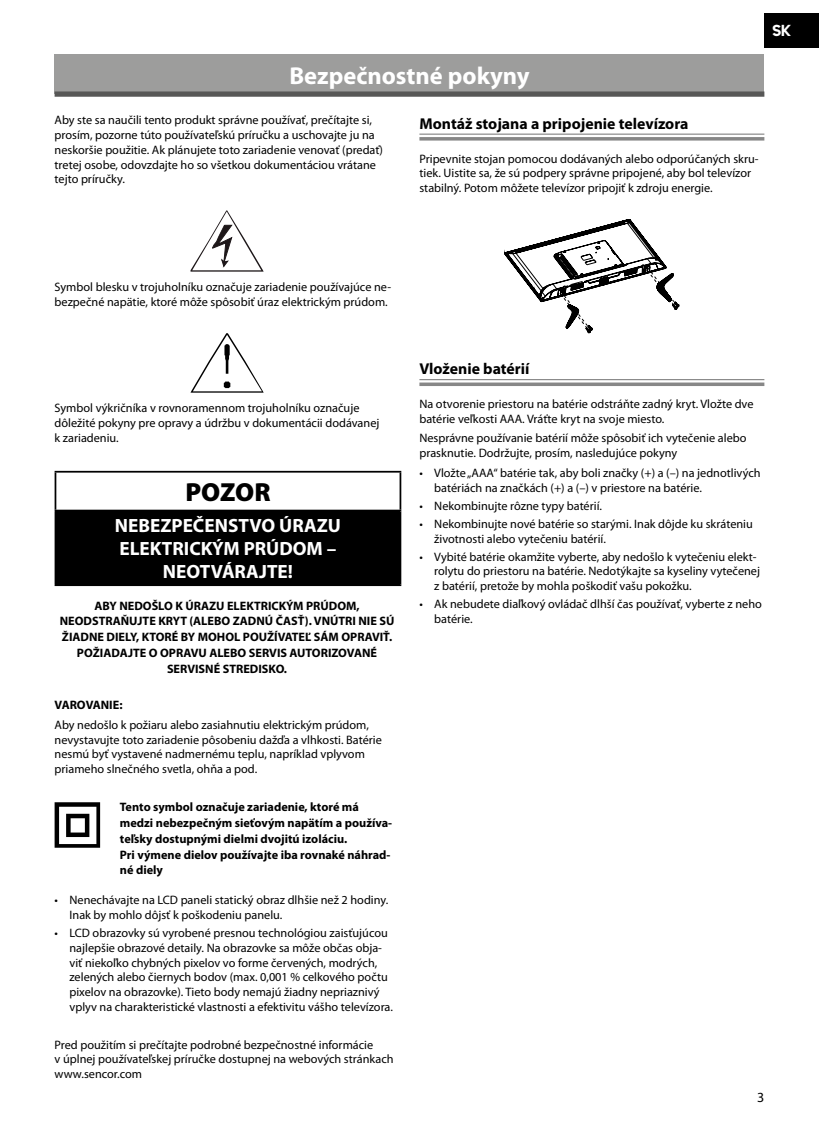
<style>
.page{position:relative;width:819px;height:1136px;background:#fff}
.page>*{position:absolute;margin:0;border:0;box-sizing:border-box;transform-origin:0 0}
.t1{font:900 26.25px "Myriad Pro";color:#000}
.t2{font:700 24.5px "Myriad Pro";color:#fff}
.t3{font:700 19.25px/23.1px "Myriad Pro";color:#fff;text-align:center}
.t4{font:700 15.75px "Myriad Pro";color:#000}
.t5{font:15.75px "Uni Sans PRO Bold";color:#fff}
.t6{font:14px "Myriad Pro";color:#000}
.t7{font:12.25px/14.7px "Myriad Pro";color:#000}
.t8{font:700 12.25px/15.8px "Myriad Pro";color:#000;text-align:center}
</style>
<div class="page">
<div style="left:764px;top:13px;width:55px;height:35px;background:#000"></div>
<div style="left:55px;top:55px;width:709px;height:39px;background:#9d9d9c"></div>
<div style="left:55px;top:91px;width:709px;height:6px;background:#575756"></div>
<svg style="left:190px;top:210px;width:73px;height:62px"></svg>
<svg style="left:190px;top:333px;width:73px;height:60px"></svg>
<div style="left:55px;top:511px;width:345px;height:74px;background:#000"></div>
<hr style="left:55px;top:471px;width:346px;height:2px;background:#000">
<hr style="left:55px;top:473px;width:1px;height:37px;background:#000">
<hr style="left:399px;top:473px;width:2px;height:37px;background:#000">
<hr style="left:55px;top:510px;width:346px;height:1px;background:#000">
<hr style="left:399px;top:511px;width:2px;height:73px;background:#000">
<hr style="left:55px;top:584px;width:346px;height:2px;background:#000">
<svg style="left:55px;top:802px;width:45px;height:46px"></svg>
<hr style="left:419px;top:134px;width:345px;height:1px;background:#878787">
<svg style="left:419px;top:137px;width:345px;height:4px"></svg>
<hr style="left:419px;top:379px;width:345px;height:1px;background:#878787">
<hr style="left:419px;top:383px;width:345px;height:3px;background:#878787">
<svg style="left:504px;top:219px;width:175px;height:114px"></svg>
<h2 class="t2" style="left:289px;top:59px;width:242px">Bezpečnostné pokyny</h2>
<p class="t7" style="left:55px;top:113px;width:330px">Aby ste sa naučili tento produkt správne používať, prečítajte si, prosím, pozorne túto používateľskú príručku a uschovajte ju na neskoršie použitie. Ak plánujete toto zariadenie venovať (predať) tretej osobe, odovzdajte ho so všetkou dokumentáciou vrátane tejto príručky.</p>
<p class="t4" style="left:419px;top:113px;width:270px">Montáž stojana a pripojenie televízora</p>
<p class="t7" style="left:419px;top:151px;width:341px">Pripevnite stojan pomocou dodávaných alebo odporúčaných skru&shy;tiek. Uistite sa, že sú podpery správne pripojené, aby bol televízor stabilný. Potom môžete televízor pripojiť k zdroju energie.</p>
<p class="t5" style="left:772px;top:21px;width:20px">SK</p>
<p class="t7" style="left:55px;top:280px;width:338px">Symbol blesku v trojuholníku označuje zariadenie používajúce ne&shy;bezpečné napätie, ktoré môže spôsobiť úraz elektrickým prúdom.</p>
<p class="t7" style="left:55px;top:401px;width:326px">Symbol výkričníka v rovnoramennom trojuholníku označuje dôležité pokyny pre opravy a údržbu v dokumentácii dodávanej k zariadeniu.</p>
<h1 class="t1" style="left:185px;top:475px;width:87px">POZOR</h1>
<h3 class="t3" style="left:115px;top:513px;width:228px">NEBEZPEČENSTVO ÚRAZU<br>ELEKTRICKÝM PRÚDOM –<br>NEOTVÁRAJTE!</h3>
<p class="t8" style="left:60px;top:597px;width:336px">ABY NEDOŠLO K ÚRAZU ELEKTRICKÝM PRÚDOM, NEODSTRAŇUJTE KRYT (ALEBO ZADNÚ ČASŤ). VNÚTRI NIE SÚ ŽIADNE DIELY, KTORÉ BY MOHOL POUŽÍVATEĽ SÁM OPRAVIŤ.<br>POŽIADAJTE O OPRAVU ALEBO SERVIS AUTORIZOVANÉ SERVISNÉ STREDISKO.</p>
<p class="t8" style="left:55px;top:697px;width:69px">VAROVANIE:</p>
<p class="t7" style="left:55px;top:717px;width:329px">Aby nedošlo k požiaru alebo zasiahnutiu elektrickým prúdom, nevystavujte toto zariadenie pôsobeniu dažďa a vlhkosti. Batérie nesmú byť vystavené nadmernému teplu, napríklad vplyvom priameho slnečného svetla, ohňa a pod.</p>
<p class="t8" style="left:120px;top:799px;width:274px;text-align:left">Tento symbol označuje zariadenie, ktoré má medzi nebezpečným sieťovým napätím a používa&shy;teľsky dostupnými dielmi dvojitú izoláciu.<br>Pri výmene dielov používajte iba rovnaké náhrad&shy;né diely</p>
<p class="t7" style="left:69px;top:893px;width:320px;text-indent:-15px">• Nenechávajte na LCD paneli statický obraz dlhšie než 2 hodiny.<br>Inak by mohlo dôjsť k poškodeniu panelu.</p>
<p class="t7" style="left:69px;top:926px;width:325px;text-indent:-15px">• LCD obrazovky sú vyrobené presnou technológiou zaisťujúcou najlepšie obrazové detaily. Na obrazovke sa môže občas obja&shy;viť niekoľko chybných pixelov vo forme červených, modrých, zelených alebo čiernych bodov (max. 0,001 % celkového počtu pixelov na obrazovke). Tieto body nemajú žiadny nepriaznivý vplyv na charakteristické vlastnosti a efektivitu vášho televízora.</p>
<p class="t7" style="left:55px;top:1037px;width:340px">Pred použitím si prečítajte podrobné bezpečnostné informácie<br>v úplnej používateľskej príručke dostupnej na webových stránkach www.sencor.com</p>
<p class="t4" style="left:419px;top:359px;width:112px">Vloženie batérií</p>
<p class="t7" style="left:419px;top:396px;width:335px">Na otvorenie priestoru na batérie odstráňte zadný kryt. Vložte dve batérie veľkosti AAA. Vráťte kryt na svoje miesto.</p>
<p class="t7" style="left:419px;top:431px;width:328px">Nesprávne používanie batérií môže spôsobiť ich vytečenie alebo prasknutie. Dodržujte, prosím, nasledujúce pokyny</p>
<p class="t7" style="left:434px;top:465px;width:328px;text-indent:-15px">• Vložte „AAA“ batérie tak, aby boli značky (+) a (–) na jednotlivých batériách na značkách (+) a (–) v priestore na batérie.</p>
<p class="t7" style="left:419px;top:498px;width:184px">• Nekombinujte rôzne typy batérií.</p>
<p class="t7" style="left:434px;top:516px;width:320px;text-indent:-15px">• Nekombinujte nové batérie so starými. Inak dôjde ku skráteniu životnosti alebo vytečeniu batérií.</p>
<p class="t7" style="left:434px;top:549px;width:327px;text-indent:-15px">• Vybité batérie okamžite vyberte, aby nedošlo k vytečeniu elekt&shy;rolytu do priestoru na batérie. Nedotýkajte sa kyseliny vytečenej z batérií, pretože by mohla poškodiť vašu pokožku.</p>
<p class="t7" style="left:434px;top:597px;width:329px;text-indent:-15px">• Ak nebudete diaľkový ovládač dlhší čas používať, vyberte z neho batérie.</p>
<p class="t6" style="left:757px;top:1089px;width:9px">3</p>
</div>
